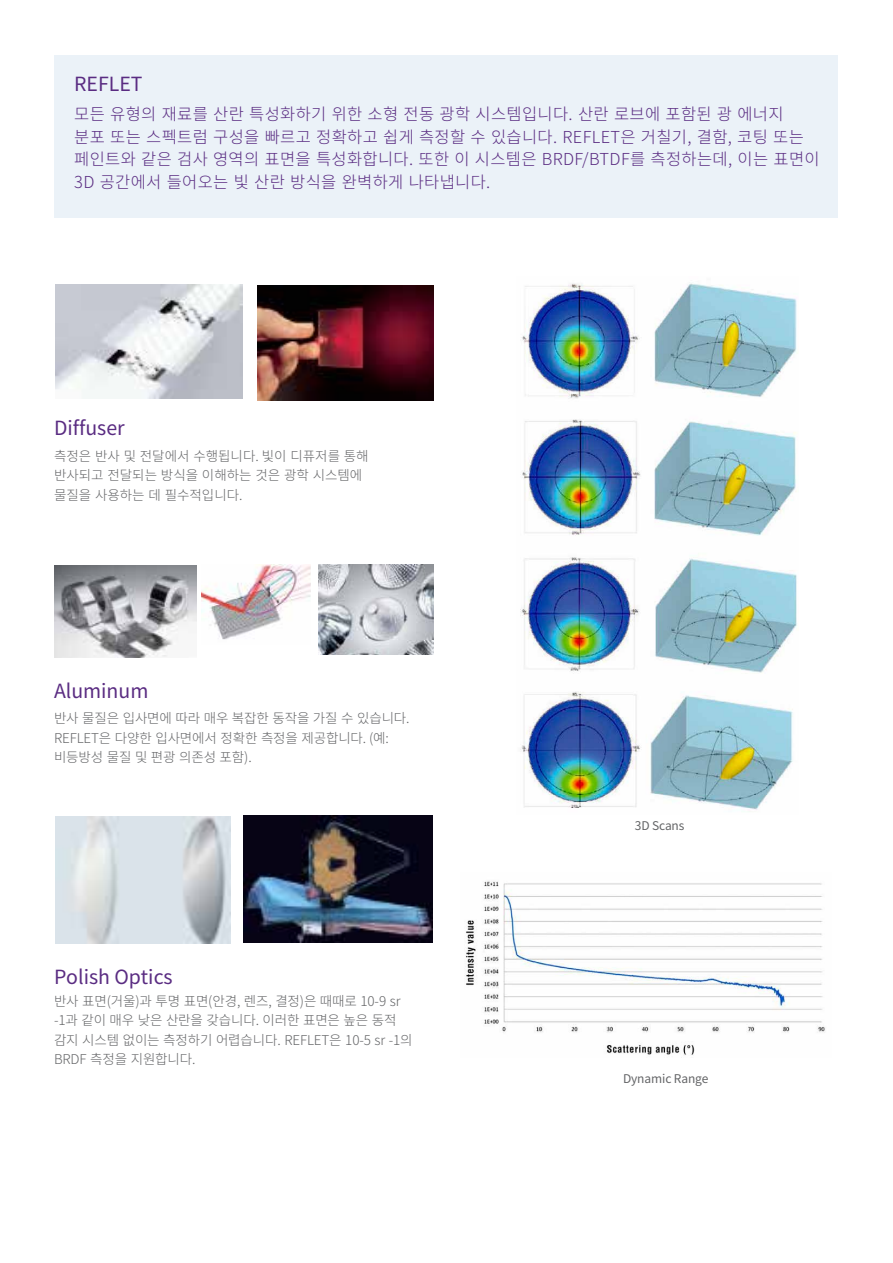
<style>
.page{position:relative;width:893px;height:1263px;background:#fff}
.page>*{position:absolute;margin:0;border:0;box-sizing:border-box;transform-origin:0 0}
.HEADING_1{font:19.5px "Noto Sans CJ Ktc";color:#5a2c82}
.BODY_COPY{font:19.5px "Noto Sans CJ Ktc";color:#5a2c82}
.purple_sidebar_body{font:19.5px "Noto Sans CJ Ktc";color:#5a2c82}
.purple_sidebar_body-2{font:300 16.5px/22.5px "Noto Sans CJ Ktc";letter-spacing:.02em;color:#5a2c82}
.BODY_COPY-2{font:300 13.5px/19.5px "Noto Sans CJ Ktc";letter-spacing:-.01em;color:#636466}
.FIGURE_CAPTION{font:12px "Noto Sans CJ Ktc";letter-spacing:-.01em;color:#636466}
</style>
<div class="page">
<img style="left:520px;top:283px;width:277px;height:527px">
<img style="left:56px;top:284px;width:187px;height:115px">
<img style="left:258px;top:286px;width:175px;height:115px">
<img style="left:54px;top:565px;width:142px;height:92px">
<img style="left:202px;top:565px;width:109px;height:75px">
<img style="left:319px;top:565px;width:115px;height:90px">
<div style="left:54px;top:55px;width:783px;height:162px;background:#ebf2f8"></div>
<img style="left:56px;top:816px;width:174px;height:127px">
<img style="left:244px;top:815px;width:189px;height:127px">
<img style="left:466px;top:881px;width:359px;height:174px">
<p class="purple_sidebar_body" style="left:74px;top:73px;width:70px">REFLET</p>
<p class="purple_sidebar_body-2" style="left:74px;top:103px;width:747px">모든 유형의 재료를 산란 특성화하기 위한 소형 전동 광학 시스템입니다. 산란 로브에 포함된 광 에너지<br>분포 또는 스펙트럼 구성을 빠르고 정확하고 쉽게 측정할 수 있습니다. REFLET은 거칠기, 결함, 코팅 또는 페인트와 같은 검사 영역의 표면을 특성화합니다. 또한 이 시스템은 BRDF/BTDF를 측정하는데, 이는 표면이 3D 공간에서 들어오는 빛 산란 방식을 완벽하게 나타냅니다.</p>
<p class="HEADING_1" style="left:54px;top:417px;width:72px">Diffuser</p>
<p class="BODY_COPY-2" style="left:54px;top:446px;width:316px">측정은 반사 및 전달에서 수행됩니다. 빛이 디퓨저를 통해 반사되고 전달되는 방식을 이해하는 것은 광학 시스템에 물질을 사용하는 데 필수적입니다.</p>
<p class="HEADING_1" style="left:54px;top:679px;width:96px">Aluminum</p>
<p class="BODY_COPY-2" style="left:54px;top:709px;width:357px">반사 물질은 입사면에 따라 매우 복잡한 동작을 가질 수 있습니다.<br>REFLET은 다양한 입사면에서 정확한 측정을 제공합니다. (예: 비등방성 물질 및 편광 의존성 포함).</p>
<p class="BODY_COPY" style="left:54px;top:965px;width:120px">Polish Optics</p>
<p class="BODY_COPY-2" style="left:54px;top:991px;width:360px">반사 표면(거울)과 투명 표면(안경, 렌즈, 결정)은 때때로 10-9 sr -1과 같이 매우 낮은 산란을 갖습니다. 이러한 표면은 높은 동적 감지 시스템 없이는 측정하기 어렵습니다. REFLET은 10-5 sr -1의<br>BRDF 측정을 지원합니다.</p>
<p class="FIGURE_CAPTION" style="left:635px;top:818px;width:51px">3D Scans</p>
<p class="FIGURE_CAPTION" style="left:623px;top:1072px;width:87px">Dynamic Range</p>
</div>
